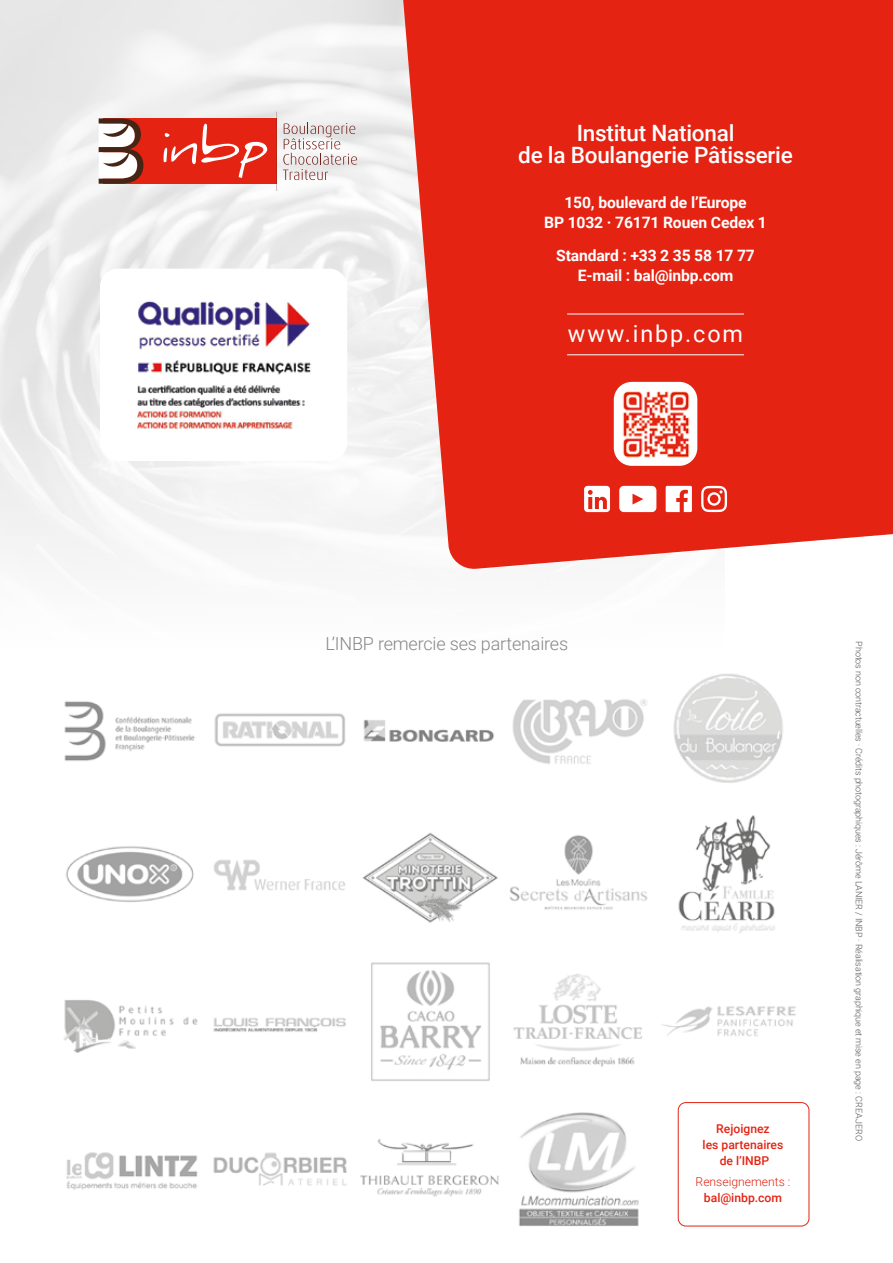
<style>
.page{position:relative;width:893px;height:1263px;background:#fff}
.page>*{position:absolute;margin:0;border:0;box-sizing:border-box;transform-origin:0 0}
.t1{font:23.4px "Roboto";letter-spacing:.08em;color:#fff}
.t2{font:500 22.5px/22.5px "Roboto";letter-spacing:-.01em;color:#fff;text-align:center}
.t3{font:300 18px "Roboto";letter-spacing:-.01em;color:#878787}
.t4{font:700 15.6px/20px "Roboto";letter-spacing:-.01em;color:#fff;text-align:center}
.t5{font:500 12.15px/16.2px "Roboto";color:#e42313;text-align:center}
.t6{font:300 12.15px "Roboto";color:#e42313}
.t7{font:300 9px "Roboto";letter-spacing:-.01em;color:#575756}
</style>
<div class="page">
<svg style="left:368px;top:0;width:525px;height:570px;background:#e64133"></svg>
<img style="left:64px;top:674px;width:742px;height:553px">
<div style="left:103px;top:118px;width:173px;height:66px;background:#e42313"></div>
<svg style="left:99px;top:118px;width:44px;height:66px"></svg>
<svg style="left:164px;top:123px;width:103px;height:55px"></svg>
<svg style="left:276px;top:112px;width:1px;height:78px"></svg>
<svg style="left:283px;top:122px;width:74px;height:58px"></svg>
<img style="left:614px;top:382px;width:83px;height:84px">
<img style="left:137px;top:301px;width:174px;height:128px">
<hr style="left:567px;top:354px;width:177px;height:1px;background:#fff">
<hr style="left:567px;top:314px;width:177px;height:1px;background:#fff">
<svg style="left:666px;top:486px;width:26px;height:26px"></svg>
<svg style="left:701px;top:486px;width:26px;height:26px"></svg>
<div style="left:584px;top:486px;width:26px;height:26px;background:#fff;border-radius:4px"></div>
<svg style="left:588px;top:490px;width:19px;height:19px"></svg>
<div style="left:619px;top:486px;width:37px;height:26px;background:#fff;border-radius:5px"></div>
<svg style="left:632px;top:494px;width:11px;height:10px"></svg>
<div style="left:678px;top:1102px;width:131px;height:124px;border:1px solid #e42313;border-radius:8px"></div>
<h2 class="t2" style="left:518px;top:120px;width:276px">Institut National<br>de la Boulangerie Pâtisserie</h2>
<h3 class="t4" style="left:544px;top:192px;width:224px">150, boulevard de l’Europe<br>BP 1032 · 76171 Rouen Cedex 1</h3>
<h3 class="t4" style="left:556px;top:245px;width:200px">Standard : +33 2 35 58 17 77<br>E-mail : bal@inbp.com</h3>
<h1 class="t1" style="left:568px;top:317px;width:177px">www.inbp.com</h1>
<h3 class="t3" style="left:325px;top:631px;width:244px">L’INBP remercie ses partenaires</h3>
<p class="t7" style="left:865px;top:641px;width:502px;rotate:90deg">Photos non contractuelles · Crédits photographiques : Jérôme LANIER / INBP · Réalisation graphique et mise en page : CREAJERO</p>
<h3 class="t5" style="left:703px;top:1120px;width:82px">Rejoignez<br>les partenaires de l’INBP</h3>
<h3 class="t6" style="left:696px;top:1173px;width:96px">Renseignements :</h3>
<h3 class="t5" style="left:704px;top:1189px;width:80px">bal@inbp.com</h3>
</div>
